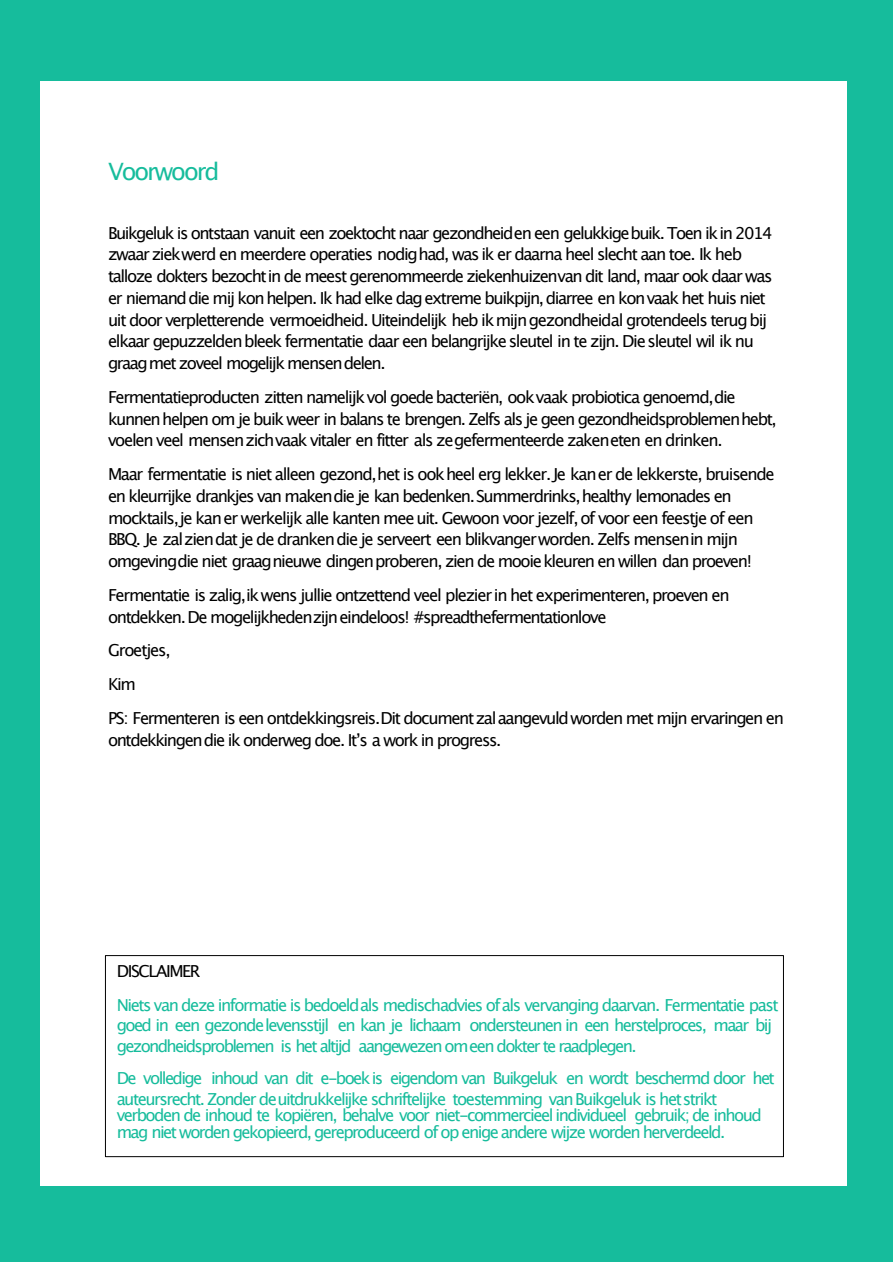
<style>
.page{position:relative;width:893px;height:1263px;background:#fff}
.page>*{position:absolute;margin:0;border:0;box-sizing:border-box;transform-origin:0 0}
.t1{font:24px "Lucida Grande";letter-spacing:-.085em;color:#16bc9c}
.t2{font:16.5px/21.8px "Lucida Grande";letter-spacing:-.08em;color:#000}
.t3{font:16.5px/20.4px "Lucida Grande";letter-spacing:-.095em;color:#16bc9c}
</style>
<div class="page">
<div style="left:105px;top:955px;width:679px;height:202px;border:1px solid #000"></div>
<div style="left:0;top:0;width:893px;height:81px;background:#16bc9c"></div>
<div style="left:0;top:1186px;width:893px;height:76px;background:#16bc9c"></div>
<div style="left:0;top:0;width:39px;height:1217px;background:#16bc9c"></div>
<div style="left:847px;top:0;width:46px;height:1261px;background:#16bc9c"></div>
<h1 class="t1" style="left:108px;top:158px;width:113px">Voorwoord</h1>
<p class="t2" style="left:108px;top:222px;width:666px">Buikgeluk is ontstaan vanuit een zoektocht naar gezondheiden een gelukkigebuik. Toen ik in 2014 zwaar ziekwerd en meerdere operaties nodighad, was ik er daarna heel slecht aan toe. Ik heb talloze dokters bezocht in de meest gerenommeerde ziekenhuizenvan dit land, maar ook daar was er niemand die mij kon helpen. Ik had elke dag extreme buikpijn, diarree en kon vaak het huis niet uit door verpletterende vermoeidheid. Uiteindelijk heb ik mijn gezondheidal grotendeels terug bij elkaar gepuzzelden bleek fermentatie daar een belangrijke sleutel in te zijn. Die sleutel wil ik nu graag met zoveel mogelijk mensen delen.</p>
<p class="t2" style="left:108px;top:386px;width:670px">Fermentatieproducten zitten namelijk vol goede bacteriën, ook vaak probiotica genoemd,die kunnen helpen om je buik weer in balans te brengen. Zelfs als je geen gezondheidsproblemenhebt, voelen veel mensenzichvaak vitaler en fitter als zegefermenteerde zakeneten en drinken.</p>
<p class="t2" style="left:108px;top:464px;width:668px">Maar fermentatie is niet alleen gezond,het is ookheel erg lekker. Je kaner de lekkerste, bruisende en kleurrijke drankjes van makendie je kan bedenken. Summerdrinks,healthy lemonades en mocktails,je kan er werkelijk alle kanten mee uit. Gewoon voor jezelf, of voor een feestje of een BBQ. Je zalziendat je de dranken die je serveert een blikvanger worden. Zelfs mensenin mijn omgevingdie niet graagnieuwe dingenproberen, zien de mooie kleuren en willen dan proeven!</p>
<p class="t2" style="left:108px;top:584px;width:623px">Fermentatie is zalig,ik wens jullie ontzettend veel plezier in het experimenteren, proeven en ontdekken. De mogelijkhedenzijneindeloos! #spreadthefermentationlove</p>
<p class="t2" style="left:108px;top:634px;width:677px;line-height:33.8px">Groetjes,<br>Kim<br>PS: Fermenteren is een ontdekkingsreis.Dit document zal aangevuld worden met mijn ervaringen en</p>
<p class="t2" style="left:108px;top:729px;width:395px">ontdekkingendie ik onderweg doe. Itʼs a work in progress.</p>
<p class="t2" style="left:117px;top:960px;width:85px">DISCLAIMER</p>
<p class="t3" style="left:117px;top:995px;width:663px">Niets van deze informatie is bedoeldals medischadvies of als vervanging daarvan. Fermentatie past goed in een gezonde levensstijl en kan je lichaam ondersteunen in een herstelproces, maar bij gezondheidsproblemen is het altijd aangewezen omeen dokter te raadplegen.</p>
<p class="t3" style="left:117px;top:1068px;width:660px">De volledige inhoud van dit e-boek is eigendom van Buikgeluk en wordt beschermd door het auteursrecht. Zonder deuitdrukkelijke schriftelijke toestemming van Buikgeluk is hetstrikt</p>
<p class="t3" style="left:117px;top:1107px;width:647px;line-height:16.5px">verboden de inhoud te kopiëren, behalve voor niet-commercieel individueel gebruik; de inhoud mag niet worden gekopieerd, gereproduceerd of op enige andere wijze worden herverdeeld.</p>
</div>
